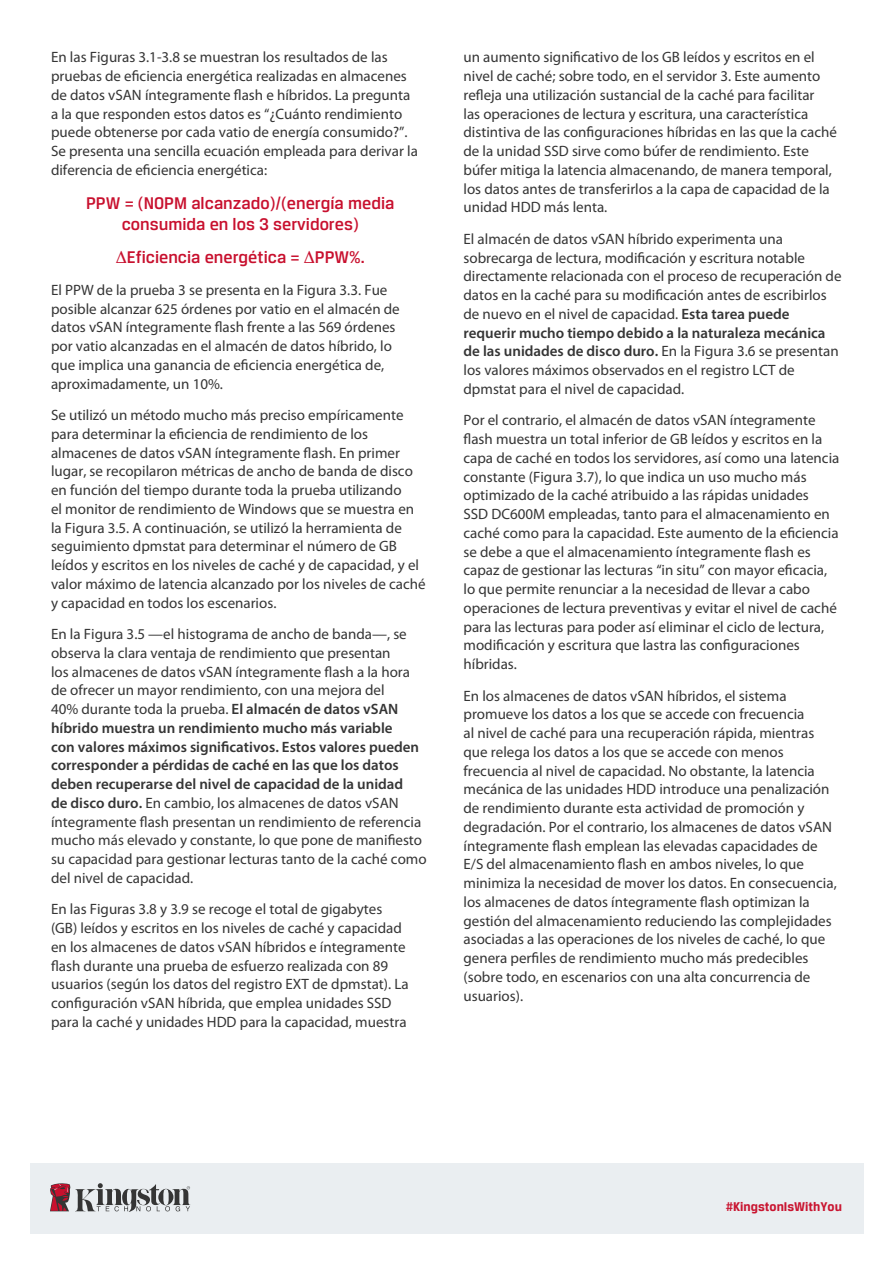
<style>
.page{position:relative;width:893px;height:1263px;background:#fff}
.page>*{position:absolute;margin:0;border:0;box-sizing:border-box;transform-origin:0 0}
.t1{font:500 18px/21px "Breuer Text";color:#c8102e;text-align:center}
.t2{font:15px/18.8px "Myriad Pro";color:#353535}
.t3{font:700 13.5px "Breuer Text";color:#c91430}
.s1{font-weight:600}
</style>
<div class="page">
<div style="left:30px;top:1163px;width:833px;height:70px;background:#eaeef1"></div>
<svg style="left:50px;top:1183px;width:140px;height:29px"></svg>
<p class="t2" style="left:51px;top:48px;width:368px">En las Figuras 3.1-3.8 se muestran los resultados de las pruebas de eficiencia energética realizadas en almacenes de datos vSAN íntegramente flash e híbridos. La pregunta a la que responden estos datos es “¿Cuánto rendimiento puede obtenerse por cada vatio de energía consumido?”.<br>Se presenta una sencilla ecuación empleada para derivar la diferencia de eficiencia energética:</p>
<p class="t1" style="left:86px;top:192px;width:310px">PPW = (NOPM alcanzado)/(energía media consumida en los 3 servidores)</p>
<p class="t1" style="left:116px;top:247px;width:251px">∆Eficiencia energética = ∆PPW%.</p>
<p class="t2" style="left:51px;top:280px;width:350px">El PPW de la prueba 3 se presenta en la Figura 3.3. Fue posible alcanzar 625 órdenes por vatio en el almacén de datos vSAN íntegramente flash frente a las 569 órdenes por vatio alcanzadas en el almacén de datos híbrido, lo que implica una ganancia de eficiencia energética de, aproximadamente, un 10%.</p>
<p class="t2" style="left:51px;top:405px;width:376px">Se utilizó un método mucho más preciso empíricamente para determinar la eficiencia de rendimiento de los almacenes de datos vSAN íntegramente flash. En primer lugar, se recopilaron métricas de ancho de banda de disco en función del tiempo durante toda la prueba utilizando<br>el monitor de rendimiento de Windows que se muestra en la Figura 3.5. A continuación, se utilizó la herramienta de seguimiento dpmstat para determinar el número de GB leídos y escritos en los niveles de caché y de capacidad, y el valor máximo de latencia alcanzado por los niveles de caché y capacidad en todos los escenarios.</p>
<p class="t2" style="left:51px;top:624px;width:377px">En la Figura 3.5 —el histograma de ancho de banda—, se observa la clara ventaja de rendimiento que presentan<br>los almacenes de datos vSAN íntegramente flash a la hora de ofrecer un mayor rendimiento, con una mejora del<br>40% durante toda la prueba. <span class="s1">El almacén de datos vSAN híbrido muestra un rendimiento mucho más variable<br>con valores máximos significativos. Estos valores pueden corresponder a pérdidas de caché en las que los datos deben recuperarse del nivel de capacidad de la unidad<br>de disco duro.</span> En cambio, los almacenes de datos vSAN íntegramente flash presentan un rendimiento de referencia mucho más elevado y constante, lo que pone de manifiesto su capacidad para gestionar lecturas tanto de la caché como del nivel de capacidad.</p>
<p class="t2" style="left:51px;top:900px;width:359px">En las Figuras 3.8 y 3.9 se recoge el total de gigabytes (GB) leídos y escritos en los niveles de caché y capacidad en los almacenes de datos vSAN híbridos e íntegramente flash durante una prueba de esfuerzo realizada con 89 usuarios (según los datos del registro EXT de dpmstat). La configuración vSAN híbrida, que emplea unidades SSD para la caché y unidades HDD para la capacidad, muestra</p>
<p class="t2" style="left:463px;top:48px;width:375px">un aumento significativo de los GB leídos y escritos en el nivel de caché; sobre todo, en el servidor 3. Este aumento refleja una utilización sustancial de la caché para facilitar<br>las operaciones de lectura y escritura, una característica distintiva de las configuraciones híbridas en las que la caché de la unidad SSD sirve como búfer de rendimiento. Este búfer mitiga la latencia almacenando, de manera temporal, los datos antes de transferirlos a la capa de capacidad de la unidad HDD más lenta.</p>
<p class="t2" style="left:463px;top:229px;width:380px">El almacén de datos vSAN híbrido experimenta una sobrecarga de lectura, modificación y escritura notable directamente relacionada con el proceso de recuperación de datos en la caché para su modificación antes de escribirlos de nuevo en el nivel de capacidad. <span class="s1">Esta tarea puede requerir mucho tiempo debido a la naturaleza mecánica de las unidades de disco duro.</span> En la Figura 3.6 se presentan los valores máximos observados en el registro LCT de dpmstat para el nivel de capacidad.</p>
<p class="t2" style="left:463px;top:411px;width:377px">Por el contrario, el almacén de datos vSAN íntegramente flash muestra un total inferior de GB leídos y escritos en la capa de caché en todos los servidores, así como una latencia constante (Figura 3.7), lo que indica un uso mucho más optimizado de la caché atribuido a las rápidas unidades<br>SSD DC600M empleadas, tanto para el almacenamiento en caché como para la capacidad. Este aumento de la eficiencia se debe a que el almacenamiento íntegramente flash es capaz de gestionar las lecturas “in situ” con mayor eficacia, lo que permite renunciar a la necesidad de llevar a cabo operaciones de lectura preventivas y evitar el nivel de caché para las lecturas para poder así eliminar el ciclo de lectura, modificación y escritura que lastra las configuraciones híbridas.</p>
<p class="t2" style="left:463px;top:686px;width:375px">En los almacenes de datos vSAN híbridos, el sistema promueve los datos a los que se accede con frecuencia<br>al nivel de caché para una recuperación rápida, mientras que relega los datos a los que se accede con menos frecuencia al nivel de capacidad. No obstante, la latencia mecánica de las unidades HDD introduce una penalización de rendimiento durante esta actividad de promoción y degradación. Por el contrario, los almacenes de datos vSAN íntegramente flash emplean las elevadas capacidades de E/S del almacenamiento flash en ambos niveles, lo que minimiza la necesidad de mover los datos. En consecuencia, los almacenes de datos íntegramente flash optimizan la gestión del almacenamiento reduciendo las complejidades asociadas a las operaciones de los niveles de caché, lo que genera perfiles de rendimiento mucho más predecibles (sobre todo, en escenarios con una alta concurrencia de usuarios).</p>
<p class="t3" style="left:726px;top:1198px;width:118px">#KingstonIsWithYou</p>
</div>
